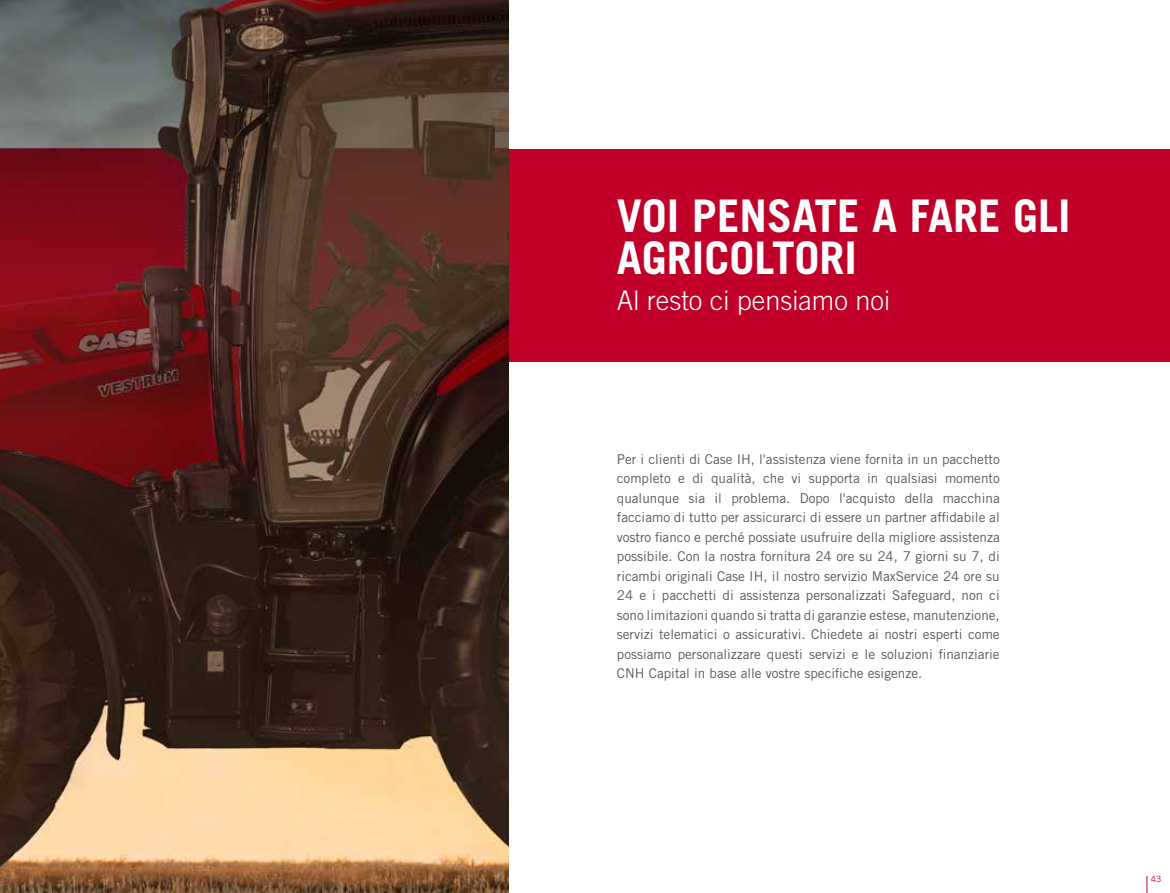
<style>
.page{position:relative;width:1170px;height:893px;background:#fff}
.page>*{position:absolute;margin:0;border:0;box-sizing:border-box;transform-origin:0 0}
.t1{font:700 45px/42px "Trade Gothic LT Pro";color:#fff}
.t2{font:300 27px "Trade Gothic LT Pro";color:#fff}
.t3{font:13.5px/19.5px "Trade Gothic LT Pro";color:#58585a;text-align:justify}
.t4{font:8.7px "Trade Gothic LT Pro";color:#c1002a}
</style>
<div class="page">
<div style="left:0;top:149px;width:1169px;height:212px;background:#c1002a"></div>
<img style="left:0;top:0;width:508px;height:893px">
<svg style="left:1146px;top:876px;width:1px;height:17px"></svg>
<h1 class="t1" style="left:617px;top:195px;width:455px">VOI PENSATE A FARE GLI<br>AGRICOLTORI</h1>
<h2 class="t2" style="left:617px;top:285px;width:274px">Al resto ci pensiamo noi</h2>
<p class="t3" style="left:617px;top:449px;width:384px">Per i clienti di Case IH, l'assistenza viene fornita in un pacchetto completo e di qualità, che vi supporta in qualsiasi momento qualunque sia il problema. Dopo l'acquisto della macchina facciamo di tutto per assicurarci di essere un partner affidabile al vostro fianco e perché possiate usufruire della migliore assistenza possibile. Con la nostra fornitura 24 ore su 24, 7 giorni su 7, di ricambi originali Case IH, il nostro servizio MaxService 24 ore su 24 e i pacchetti di assistenza personalizzati Safeguard, non ci sono limitazioni quando si tratta di garanzie estese, manutenzione, servizi telematici o assicurativi. Chiedete ai nostri esperti come possiamo personalizzare questi servizi e le soluzioni finanziarie CNH Capital in base alle vostre specifiche esigenze.</p>
<p class="t4" style="left:1150px;top:874px;width:12px">43</p>
</div>
